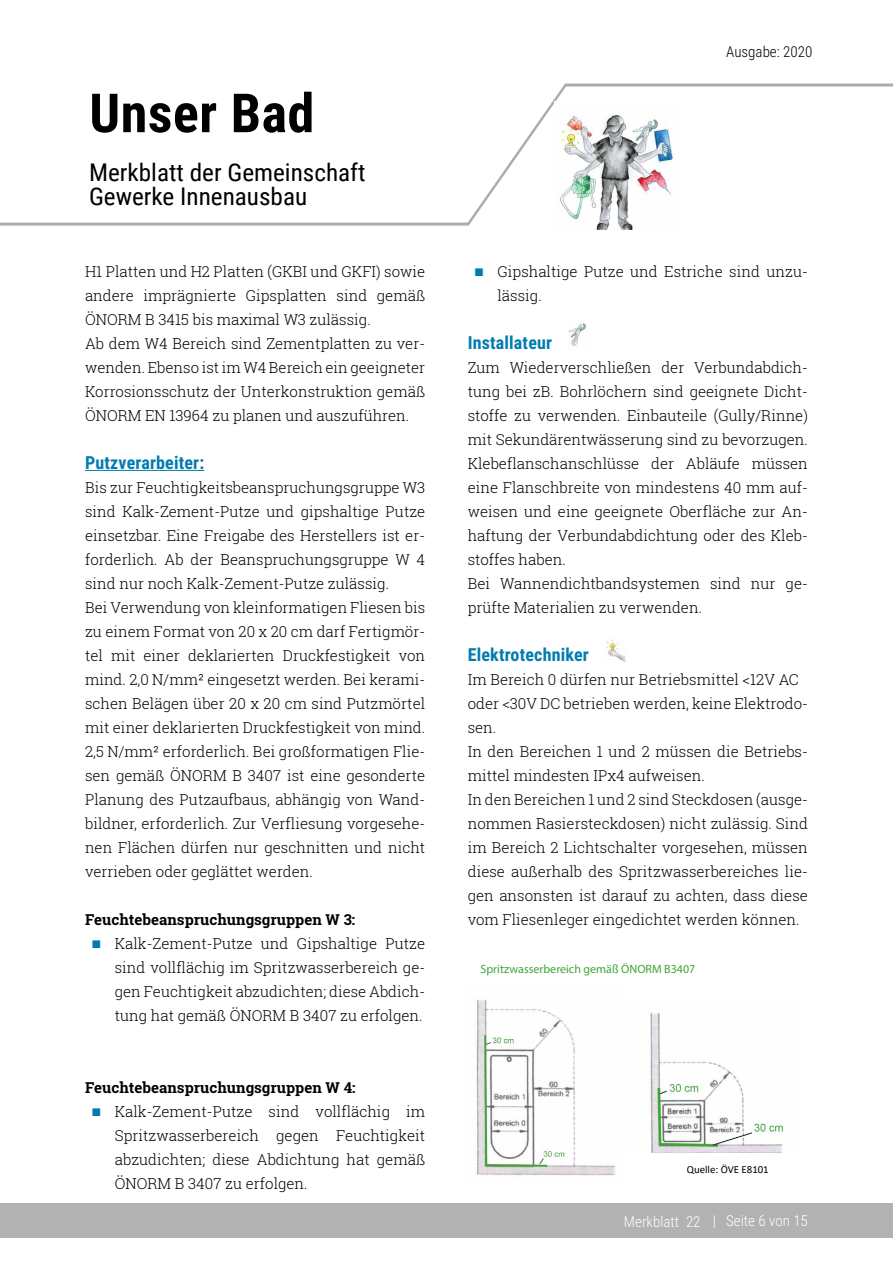
<style>
.page{position:relative;width:893px;height:1263px;background:#fff}
.page>*{position:absolute;margin:0;border:0;box-sizing:border-box;transform-origin:0 0}
.t1{font:700 54px "Roboto Condensed";letter-spacing:.01em;color:#000}
.t2{font:24.3px/24px "Roboto Condensed";color:#000}
.t3{font:700 18px "Roboto Condensed";letter-spacing:.01em;color:#007cb0}
.t4{font:300 15px/24px "Roboto Slab";color:#000}
.t5{font:700 15px "Roboto Slab";color:#000}
.t6{font:300 15px "Roboto Condensed";color:#fff}
.t7{font:300 15px "Roboto Condensed";color:#000}
.t8{font:12px "Myriad Pro";color:#3fa535}
.t9{font:10.8px "Calibri";color:#000}
.s1{font-family:"Arial";font-weight:400;font-size:16.5px;color:#007cb0}
</style>
<div class="page">
<svg style="left:0;top:83px;width:893px;height:143px"></svg>
<div style="left:0;top:1203px;width:893px;height:34px;background:#b3b2b2"></div>
<img style="left:555px;top:102px;width:124px;height:128px">
<hr style="left:85px;top:470px;width:119px;height:1px;background:#007cb0">
<img style="left:606px;top:639px;width:20px;height:23px">
<img style="left:568px;top:323px;width:18px;height:23px">
<img style="left:476px;top:999px;width:140px;height:177px">
<img style="left:650px;top:1012px;width:134px;height:140px">
<h1 class="t1" style="left:89px;top:75px;width:226px">Unser Bad</h1>
<h2 class="t2" style="left:89px;top:160px;width:278px">Merkblatt der Gemeinschaft<br>Gewerke Innenausbau</h2>
<p class="t4" style="left:85px;top:259px;width:342px">H1 Platten und H2 Platten (GKBI und GKFI) sowie andere imprägnierte Gipsplatten sind gemäß ÖNORM B 3415 bis maximal W3 zulässig.<br>Ab dem W4 Bereich sind Zementplatten zu ver&shy;wenden. Ebenso ist im W4 Bereich ein geeigneter Korrosionsschutz der Unterkonstruktion gemäß ÖNORM EN 13964 zu planen und auszuführen.</p>
<p class="t3" style="left:85px;top:450px;width:121px">Putzverarbeiter:</p>
<p class="t4" style="left:85px;top:475px;width:342px">Bis zur Feuchtigkeitsbeanspruchungsgruppe W3 sind Kalk-Zement-Putze und gipshaltige Putze einsetzbar. Eine Freigabe des Herstellers ist er&shy;forderlich. Ab der Beanspruchungsgruppe W 4 sind nur noch Kalk-Zement-Putze zulässig.<br>Bei Verwendung von kleinformatigen Fliesen bis zu einem Format von 20 x 20 cm darf Fertigmör&shy;tel mit einer deklarierten Druckfestigkeit von mind. 2,0 N/mm² eingesetzt werden. Bei kerami&shy;schen Belägen über 20 x 20 cm sind Putzmörtel mit einer deklarierten Druckfestigkeit von mind.<br>2,5 N/mm² erforderlich. Bei großformatigen Flie&shy;sen gemäß ÖNORM B 3407 ist eine gesonderte Planung des Putzaufbaus, abhängig von Wand&shy;bildner, erforderlich. Zur Verfliesung vorgesehe&shy;nen Flächen dürfen nur geschnitten und nicht verrieben oder geglättet werden.</p>
<p class="t5" style="left:85px;top:909px;width:272px">Feuchtebeanspruchungsgruppen W 3:</p>
<p class="t4" style="left:115px;top:931px;width:312px;text-align:justify;text-indent:-23px"><span class="s1">■</span> Kalk-Zement-Putze und Gipshaltige Putze sind vollflächig im Spritzwasserbereich ge&shy;gen Feuchtigkeit abzudichten; diese Abdich&shy;tung hat gemäß ÖNORM B 3407 zu erfolgen.</p>
<p class="t5" style="left:85px;top:1077px;width:272px">Feuchtebeanspruchungsgruppen W 4:</p>
<p class="t4" style="left:115px;top:1099px;width:312px;text-align:justify;text-indent:-23px"><span class="s1">■</span> Kalk-Zement-Putze sind vollflächig im Spritzwasserbereich gegen Feuchtigkeit abzudichten; diese Abdichtung hat gemäß ÖNORM B 3407 zu erfolgen.</p>
<p class="t7" style="left:726px;top:41px;width:88px">Ausgabe: 2020</p>
<p class="t4" style="left:497px;top:259px;width:312px;text-indent:-23px"><span class="s1">■</span> Gipshaltige Putze und Estriche sind unzu&shy;lässig.</p>
<p class="t3" style="left:468px;top:330px;width:86px">Installateur</p>
<p class="t4" style="left:468px;top:355px;width:342px">Zum Wiederverschließen der Verbundabdich&shy;tung bei zB. Bohrlöchern sind geeignete Dicht&shy;stoffe zu verwenden. Einbauteile (Gully/Rinne) mit Sekundärentwässerung sind zu bevorzugen.<br>Klebeflanschanschlüsse der Abläufe müssen eine Flanschbreite von mindestens 40 mm auf&shy;weisen und eine geeignete Oberfläche zur An&shy;haftung der Verbundabdichtung oder des Kleb&shy;stoffes haben.<br>Bei Wannendichtbandsystemen sind nur ge&shy;prüfte Materialien zu verwenden.</p>
<p class="t3" style="left:468px;top:642px;width:123px">Elektrotechniker</p>
<p class="t4" style="left:468px;top:667px;width:342px">Im Bereich 0 dürfen nur Betriebsmittel &lt;12V AC oder &lt;30V DC betrieben werden, keine Elektrodo&shy;sen.<br>In den Bereichen 1 und 2 müssen die Betriebs&shy;mittel mindesten IPx4 aufweisen.<br>In den Bereichen 1 und 2 sind Steckdosen (ausge&shy;nommen Rasiersteckdosen) nicht zulässig. Sind im Bereich 2 Lichtschalter vorgesehen, müssen diese außerhalb des Spritzwasserbereiches lie&shy;gen ansonsten ist darauf zu achten, dass diese vom Fliesenleger eingedichtet werden können.</p>
<p class="t8" style="left:480px;top:962px;width:216px">Spritzwasserbereich gemäß ÖNORM B3407</p>
<p class="t9" style="left:687px;top:1162px;width:83px">Quelle: ÖVE E8101</p>
<p class="t6" style="left:624px;top:1210px;width:186px">Merkblatt 22 | Seite 6 von 15</p>
</div>
